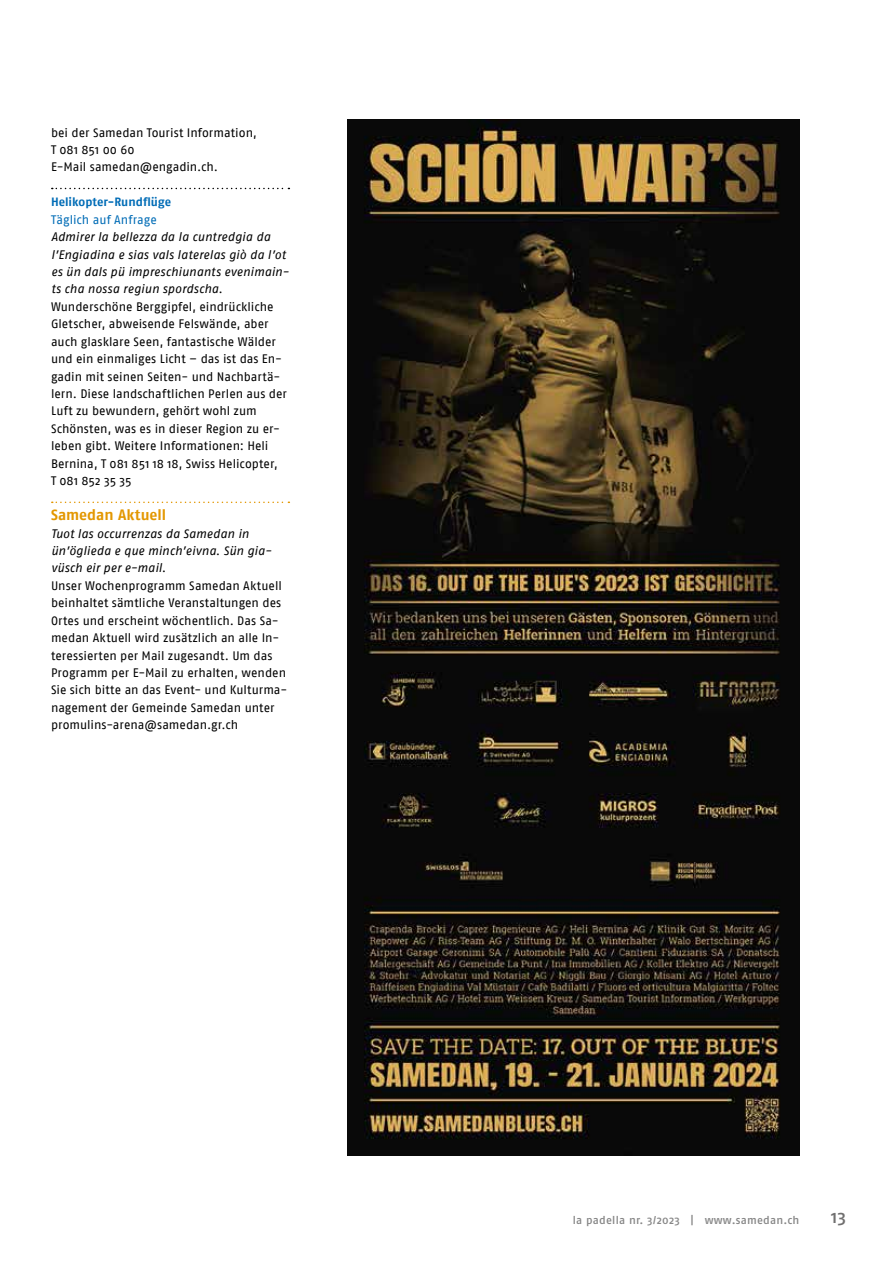
<style>
.page{position:relative;width:893px;height:1263px;background:#fff}
.page>*{position:absolute;margin:0;border:0;box-sizing:border-box;transform-origin:0 0}
.t1{font:500 18px "Fago No";color:#706f6f}
.t2{font:700 15px "Fago No Lf";letter-spacing:-.005em;color:#e39700}
.t3{font:12.3px/17.4px "Fago No";color:#000}
.t4{font:italic 12.3px/17.4px "Fago No";letter-spacing:.005em;color:#000}
.t5{font:12.3px "Fago No";letter-spacing:.01em;color:#006cb6}
.t6{font:700 12px "Fago No Lf";color:#006cb6}
.t7{font:500 11.25px "Fago No";letter-spacing:.02em;color:#878787}
</style>
<div class="page">
<svg style="left:52px;top:188px;width:237px;height:1px"></svg>
<svg style="left:52px;top:502px;width:237px;height:1px"></svg>
<img style="left:348px;top:119px;width:451px;height:1036px">
<p class="t3" style="left:51px;top:123px;width:207px">bei der Samedan Tourist Information,<br>T 081 851 00 60<br>E-Mail samedan@engadin.ch.</p>
<p class="t6" style="left:51px;top:195px;width:122px">Helikopter-Rundflüge</p>
<p class="t5" style="left:51px;top:212px;width:107px">Täglich auf Anfrage</p>
<p class="t4" style="left:51px;top:228px;width:240px">Admirer la bellezza da la cuntredgia da l’Engiadina e sias vals laterelas giò da l’ot es ün dals pü impreschiunants evenimain&shy;ts cha nossa regiun spordscha.</p>
<p class="t3" style="left:51px;top:298px;width:237px">Wunderschöne Berggipfel, eindrückliche Gletscher, abweisende Felswände, aber auch glasklare Seen, fantastische Wälder und ein einmaliges Licht – das ist das En&shy;gadin mit seinen Seiten- und Nachbartä&shy;lern. Diese landschaftlichen Perlen aus der Luft zu bewundern, gehört wohl zum Schönsten, was es in dieser Region zu er&shy;leben gibt. Weitere Informationen: Heli Bernina, T 081 851 18 18, Swiss Helicopter,<br>T 081 852 35 35</p>
<p class="t2" style="left:51px;top:506px;width:117px">Samedan Aktuell</p>
<p class="t4" style="left:51px;top:524px;width:222px">Tuot las occurrenzas da Samedan in ün’öglieda e que minch’eivna. Sün gia&shy;vüsch eir per e-mail.</p>
<p class="t3" style="left:51px;top:577px;width:238px">Unser Wochenprogramm Samedan Aktuell beinhaltet sämtliche Veranstaltungen des Ortes und erscheint wöchentlich. Das Sa&shy;medan Aktuell wird zusätzlich an alle In&shy;teressierten per Mail zugesandt. Um das Programm per E-Mail zu erhalten, wenden Sie sich bitte an das Event- und Kulturma&shy;nagement der Gemeinde Samedan unter promulins-arena@samedan.gr.ch</p>
<p class="t7" style="left:573px;top:1213px;width:228px">la padella nr. 3/2023 | www.samedan.ch</p>
<h1 class="t1" style="left:831px;top:1206px;width:16px">13</h1>
</div>
